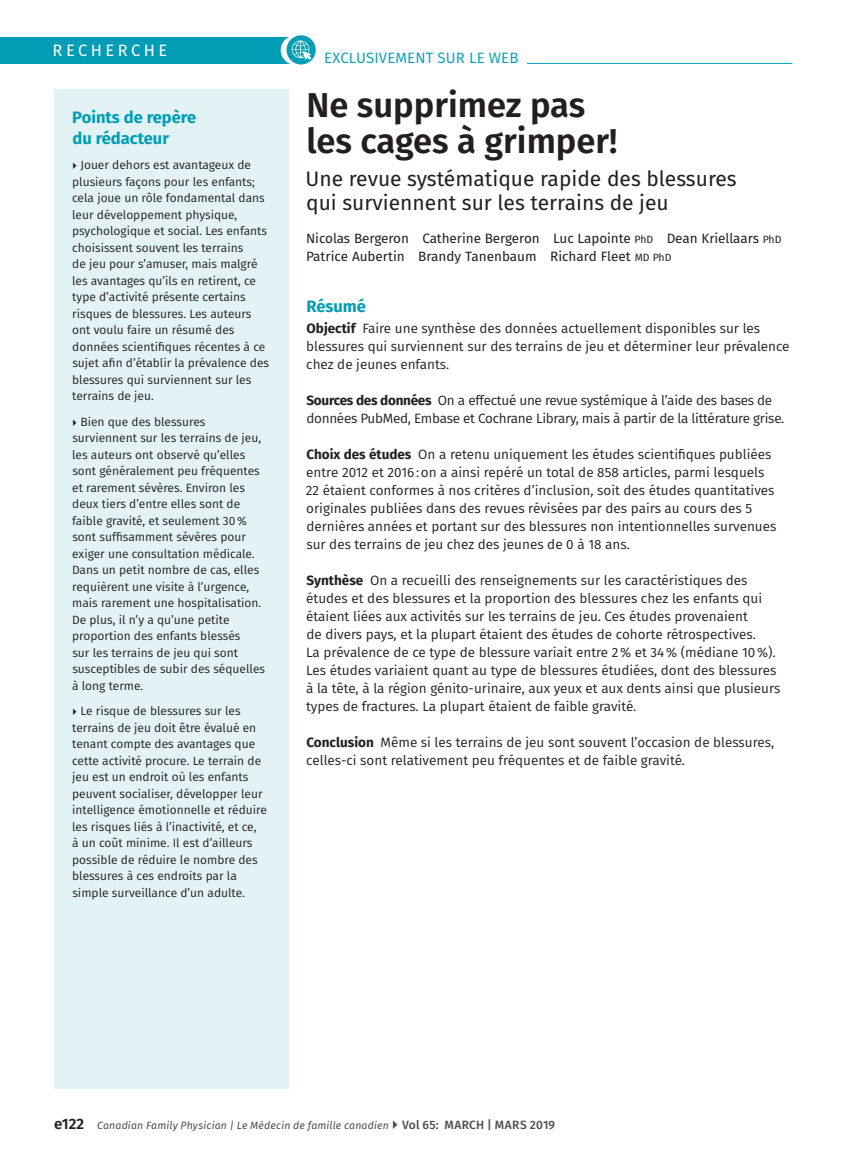
<style>
.page{position:relative;width:851px;height:1161px;background:#fff}
.page>*{position:absolute;margin:0;border:0;box-sizing:border-box;transform-origin:0 0}
.ArticleTitle{font:600 34.5px/36px "Fira Sans";color:#231f20}
.ArticleSubtitle{font:21px/24px "Fira Sans";color:#231f20}
.KeyPointHead_RES{font:700 16.5px/21px "Fira Sans";color:#009db4}
.t1{font:16.5px "Fira Sans";letter-spacing:.21em;color:#fff}
.t2{font:15px "Fira Sans";letter-spacing:.01em;color:#009db4}
.AbstractBody{font:13.5px/18px "Fira Sans";color:#231f20}
.AbstractBody-2{font:13.5px/18px "Fira Sans";letter-spacing:-.02em;color:#231f20}
.Byline{font:13.5px/18px "Fira Sans";letter-spacing:-.005em;color:#231f20}
.KeyPoints_RES{font:12px/16.5px "Fira Sans";color:#231f20}
.t3{font:italic 10.5px "Fira Sans";letter-spacing:.015em;color:#4b4c4d}
.s1{font-size:10.5px}
.s2{font-weight:700}
.s3{font-weight:600;font-style:normal;font-size:15px;color:#231f20}
.s4{font-weight:500;font-style:normal;font-size:12px}
</style>
<div class="page">
<hr style="left:355px;top:63px;width:437px;height:1px;background:#009db4">
<div style="left:0;top:37px;width:290px;height:27px;background:#009db4"></div>
<div style="left:324px;top:49px;width:202px;height:22px;background:#fff"></div>
<div style="left:281px;top:36px;width:29px;height:29px;background:#fff;border-radius:50%"></div>
<svg style="left:286px;top:35px;width:30px;height:29px"></svg>
<svg style="left:292px;top:41px;width:19px;height:19px"></svg>
<div style="left:54px;top:89px;width:234px;height:1000px;background:#e3f2f5"></div>
<h3 class="t1" style="left:53px;top:38px;width:116px">RECHERCHE</h3>
<p class="KeyPointHead_RES" style="left:72px;top:105px;width:125px">Points de repère du rédacteur</p>
<p class="KeyPoints_RES" style="left:72px;top:156px;width:198px;text-indent:8px">Jouer dehors est avantageux de plusieurs façons pour les enfants; cela joue un rôle fondamental dans leur développement physique, psychologique et social. Les enfants choisissent souvent les terrains<br>de jeu pour s’amuser, mais malgré les avantages qu’ils en retirent, ce type d’activité présente certains risques de blessures. Les auteurs ont voulu faire un résumé des données scientifiques récentes à ce sujet afin d’établir la prévalence des blessures qui surviennent sur les terrains de jeu.</p>
<p class="KeyPoints_RES" style="left:72px;top:413px;width:194px;text-indent:8px">Bien que des blessures surviennent sur les terrains de jeu, les auteurs ont observé qu’elles sont généralement peu fréquentes et rarement sévères. Environ les deux tiers d’entre elles sont de faible gravité, et seulement 30% sont suffisamment sévères pour exiger une consultation médicale.<br>Dans un petit nombre de cas, elles requièrent une visite à l’urgence, mais rarement une hospitalisation.<br>De plus, il n’y a qu’une petite proportion des enfants blessés<br>sur les terrains de jeu qui sont susceptibles de subir des séquelles à long terme.</p>
<p class="KeyPoints_RES" style="left:72px;top:702px;width:196px;text-indent:8px">Le risque de blessures sur les terrains de jeu doit être évalué en tenant compte des avantages que cette activité procure. Le terrain de jeu est un endroit où les enfants peuvent socialiser, développer leur intelligence émotionnelle et réduire les risques liés à l’inactivité, et ce,<br>à un coût minime. Il est d’ailleurs possible de réduire le nombre des blessures à ces endroits par la simple surveillance d’un adulte.</p>
<p class="t2" style="left:324px;top:47px;width:196px">EXCLUSIVEMENT SUR LE WEB</p>
<p class="ArticleTitle" style="left:306px;top:85px;width:313px">Ne supprimez pas les cages à grimper!</p>
<p class="ArticleSubtitle" style="left:305px;top:166px;width:432px">Une revue systématique rapide des blessures qui surviennent sur les terrains de jeu</p>
<p class="Byline" style="left:306px;top:229px;width:477px">Nicolas Bergeron Catherine Bergeron Luc Lapointe <span class="s1">PhD</span> Dean Kriellaars <span class="s1">PhD<br></span>Patrice Aubertin Brandy Tanenbaum Richard Fleet <span class="s1">MD PhD</span></p>
<p class="KeyPointHead_RES" style="left:306px;top:295px;width:61px">Résumé</p>
<p class="AbstractBody" style="left:306px;top:319px;width:485px"><span class="s2">Objectif</span> Faire une synthèse des données actuellement disponibles sur les blessures qui surviennent sur des terrains de jeu et déterminer leur prévalence chez de jeunes enfants.</p>
<p class="AbstractBody-2" style="left:306px;top:391px;width:479px"><span class="s2">Sources des données</span> On a effectué une revue systémique à l’aide des bases de données PubMed, Embase et Cochrane Library, mais à partir de la littérature grise.</p>
<p class="AbstractBody" style="left:306px;top:445px;width:472px"><span class="s2">Choix des études</span> On a retenu uniquement les études scientifiques publiées entre 2012 et 2016:on a ainsi repéré un total de 858 articles, parmi lesquels 22 étaient conformes à nos critères d’inclusion, soit des études quantitatives originales publiées dans des revues révisées par des pairs au cours des 5 dernières années et portant sur des blessures non intentionnelles survenues sur des terrains de jeu chez des jeunes de 0 à 18 ans.</p>
<p class="AbstractBody" style="left:306px;top:571px;width:475px"><span class="s2">Synthèse</span> On a recueilli des renseignements sur les caractéristiques des études et des blessures et la proportion des blessures chez les enfants qui étaient liées aux activités sur les terrains de jeu. Ces études provenaient<br>de divers pays, et la plupart étaient des études de cohorte rétrospectives.<br>La prévalence de ce type de blessure variait entre 2% et 34% (médiane 10%).<br>Les études variaient quant au type de blessures étudiées, dont des blessures à la tête, à la région génito-urinaire, aux yeux et aux dents ainsi que plusieurs types de fractures. La plupart étaient de faible gravité.</p>
<p class="AbstractBody" style="left:306px;top:733px;width:469px"><span class="s2">Conclusion</span> Même si les terrains de jeu sont souvent l’occasion de blessures, celles-ci sont relativement peu fréquentes et de faible gravité.</p>
<p class="t3" style="left:54px;top:1117px;width:502px"><span class="s3">e122</span> Canadian Family Physician | Le Médecin de famille canadien <span class="s4">Vol 65: MARCH | MARS 2019</span></p>
</div>
